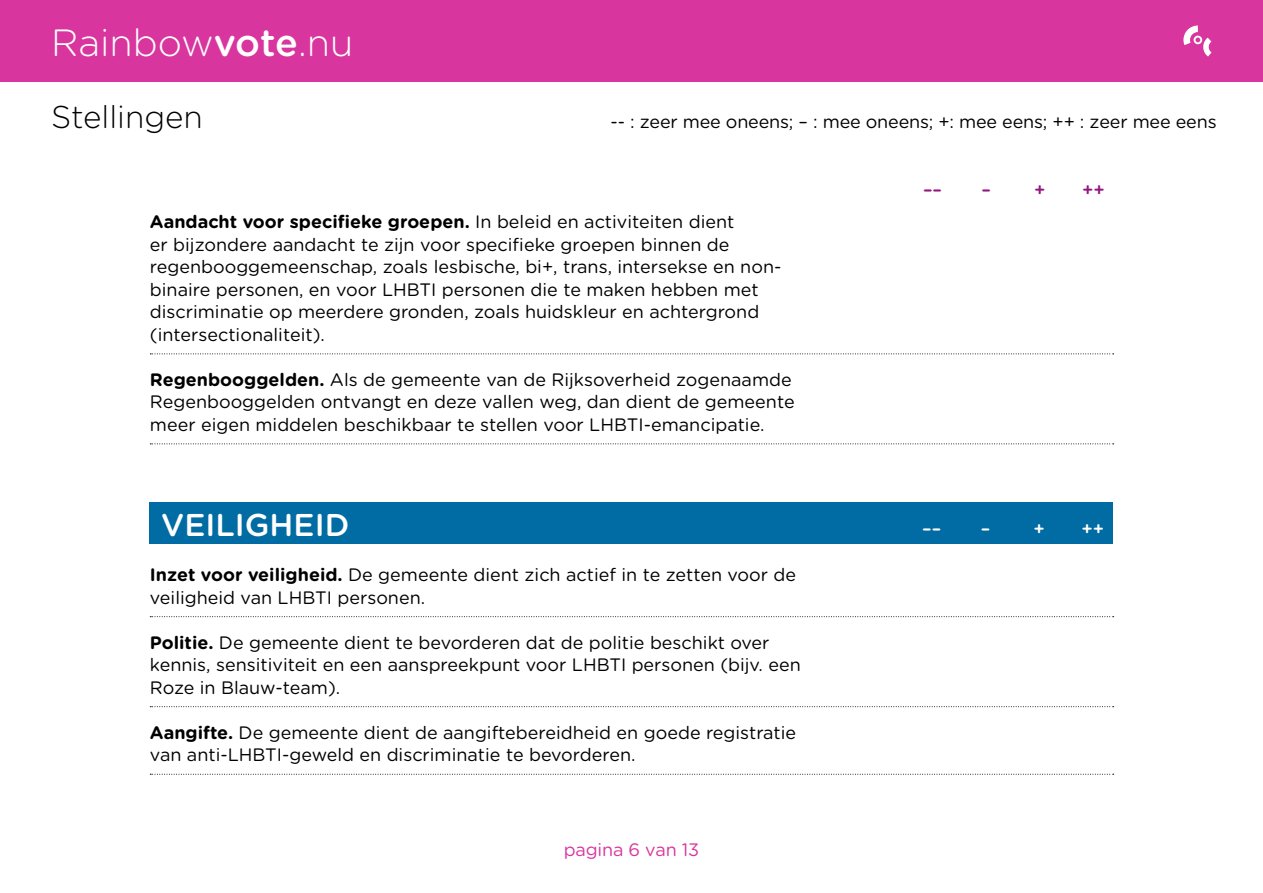
<style>
.page{position:relative;width:1263px;height:893px;background:#fff}
.page>*{position:absolute;margin:0;border:0;box-sizing:border-box;transform-origin:0 0}
.t1{font:300 37.95px "Gotham Rounded";color:#fff}
.t2{font:500 31.5px "Gotham Rounded";color:#fff}
.t3{font:300 31.5px "Gotham Rounded";color:#000}
.t4{font:18px/22.5px "Gotham Rounded";color:#000}
.t5{font:18px "Gotham Rounded";letter-spacing:-.01em;color:#d8369e}
.t6{font:500 18px "Gotham Rounded";color:#fff}
.t7{font:500 18px "Gotham Rounded";color:#941680}
.s1{font-weight:500}
.s2{font-weight:700}
</style>
<div class="page">
<div style="left:149px;top:502px;width:964px;height:41px;background:#006ca3"></div>
<svg style="left:150px;top:353px;width:964px;height:1px"></svg>
<svg style="left:150px;top:443px;width:964px;height:1px"></svg>
<svg style="left:150px;top:616px;width:964px;height:1px"></svg>
<svg style="left:150px;top:706px;width:964px;height:1px"></svg>
<svg style="left:150px;top:774px;width:964px;height:1px"></svg>
<div style="left:0;top:0;width:1263px;height:82px;background:#d8369e"></div>
<svg style="left:1183px;top:26px;width:29px;height:31px"></svg>
<h1 class="t1" style="left:51px;top:17px;width:304px">Rainbow<span class="s1">vote</span>.nu</h1>
<h2 class="t3" style="left:51px;top:95px;width:153px">Stellingen</h2>
<p class="t4" style="left:610px;top:109px;width:608px">-- : zeer mee oneens; – : mee oneens; +: mee eens; ++ : zeer mee eens</p>
<p class="t7" style="left:923px;top:177px;width:21px">––</p>
<p class="t7" style="left:981px;top:177px;width:11px">–</p>
<p class="t7" style="left:1034px;top:177px;width:13px">+</p>
<p class="t7" style="left:1082px;top:177px;width:24px">++</p>
<p class="t4" style="left:150px;top:210px;width:633px"><span class="s2">Aandacht voor specifieke groepen.</span> In beleid en activiteiten dient<br>er bijzondere aandacht te zijn voor specifieke groepen binnen de regenbooggemeenschap, zoals lesbische, bi+, trans, intersekse en non&shy;binaire personen, en voor LHBTI personen die te maken hebben met discriminatie op meerdere gronden, zoals huidskleur en achtergrond (intersectionaliteit).</p>
<p class="t4" style="left:150px;top:367px;width:646px"><span class="s2">Regenbooggelden.</span> Als de gemeente van de Rijksoverheid zogenaamde<br>Regenbooggelden ontvangt en deze vallen weg, dan dient de gemeente meer eigen middelen beschikbaar te stellen voor LHBTI-emancipatie.</p>
<h2 class="t2" style="left:161px;top:502px;width:190px">VEILIGHEID</h2>
<p class="t4" style="left:150px;top:563px;width:648px"><span class="s2">Inzet voor veiligheid.</span> De gemeente dient zich actief in te zetten voor de veiligheid van LHBTI personen.</p>
<p class="t4" style="left:150px;top:630px;width:652px"><span class="s2">Politie.</span> De gemeente dient te bevorderen dat de politie beschikt over kennis, sensitiviteit en een aanspreekpunt voor LHBTI personen (bijv. een<br>Roze in Blauw-team).</p>
<p class="t4" style="left:150px;top:720px;width:648px"><span class="s2">Aangifte.</span> De gemeente dient de aangiftebereidheid en goede registratie van anti-LHBTI-geweld en discriminatie te bevorderen.</p>
<p class="t5" style="left:564px;top:837px;width:137px">pagina 6 van 13</p>
<p class="t6" style="left:922px;top:515px;width:21px">––</p>
<p class="t6" style="left:981px;top:515px;width:11px">–</p>
<p class="t6" style="left:1033px;top:515px;width:13px">+</p>
<p class="t6" style="left:1081px;top:515px;width:24px">++</p>
</div>
